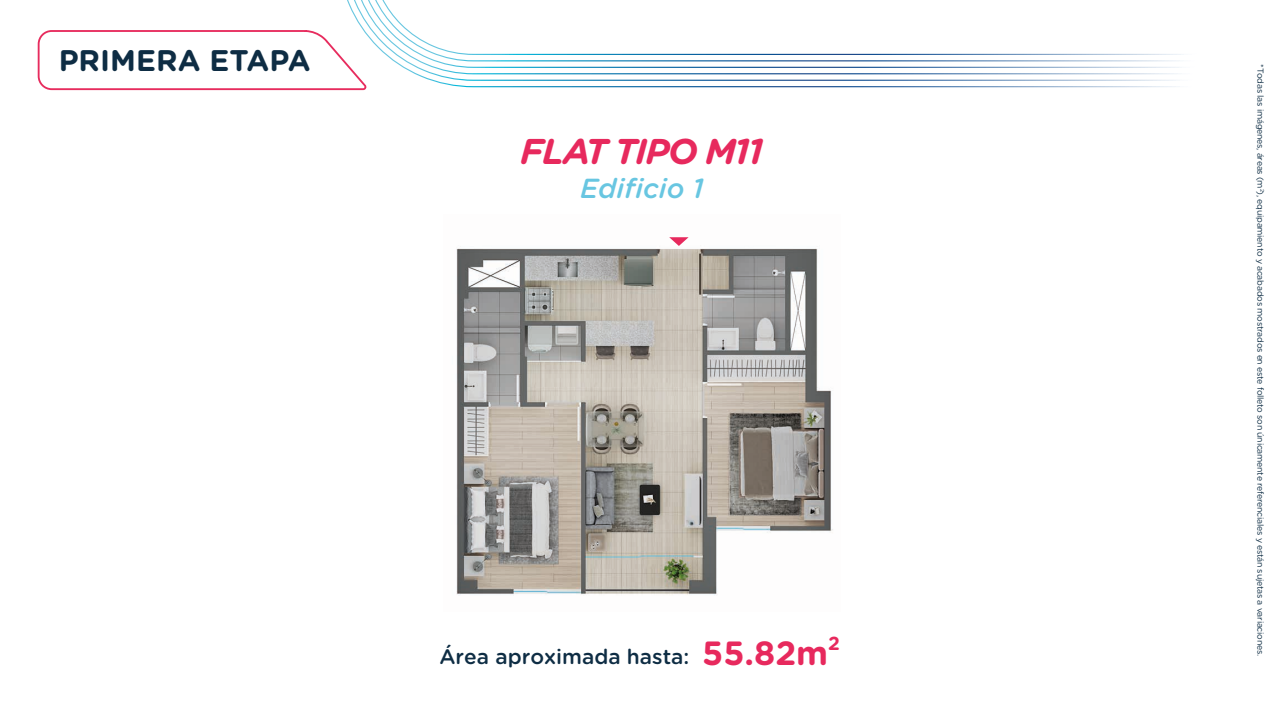
<style>
.page{position:relative;width:1280px;height:720px;background:#fff}
.page>*{position:absolute;margin:0;border:0;box-sizing:border-box;transform-origin:0 0}
.t1{font:italic 700 35.8px "Gotham Rounded";letter-spacing:-.05em;color:#e7295d}
.t2{font:700 33.6px "Gotham Rounded";color:#e7295d}
.t3{font:700 29.8px "Gotham Rounded";color:#0e2d44}
.t4{font:italic 500 27.6px "Gotham Rounded";color:#68c6e1}
.t5{font:500 20.9px "Gotham Rounded";color:#0e2d44}
.t6{font:8.7px "Gotham Rounded";letter-spacing:-.025em;color:#0e2d44}
</style>
<div class="page">
<svg style="left:37px;top:30px;width:330px;height:61px"></svg>
<img style="left:456px;top:248px;width:377px;height:347px">
<svg style="left:669px;top:237px;width:20px;height:9px"></svg>
<svg style="left:346px;top:0;width:838px;height:87px"></svg>
<h3 class="t3" style="left:59px;top:39px;width:253px">PRIMERA ETAPA</h3>
<h1 class="t1" style="left:520px;top:125px;width:245px">FLAT TIPO M11</h1>
<h3 class="t4" style="left:580px;top:168px;width:125px">Edificio 1</h3>
<h3 class="t5" style="left:439px;top:641px;width:251px">Área aproximada hasta:</h3>
<h2 class="t2" style="left:702px;top:628px;width:139px">55.82m<sup>2</sup></h2>
<p class="t6" style="left:1267px;top:64px;width:593px;rotate:90deg">*Todas las imágenes, áreas (m<sup>2</sup>), equipamiento y acabados mostrados en este folleto son únicamente referenciales y están sujetas a variaciones.</p>
</div>
